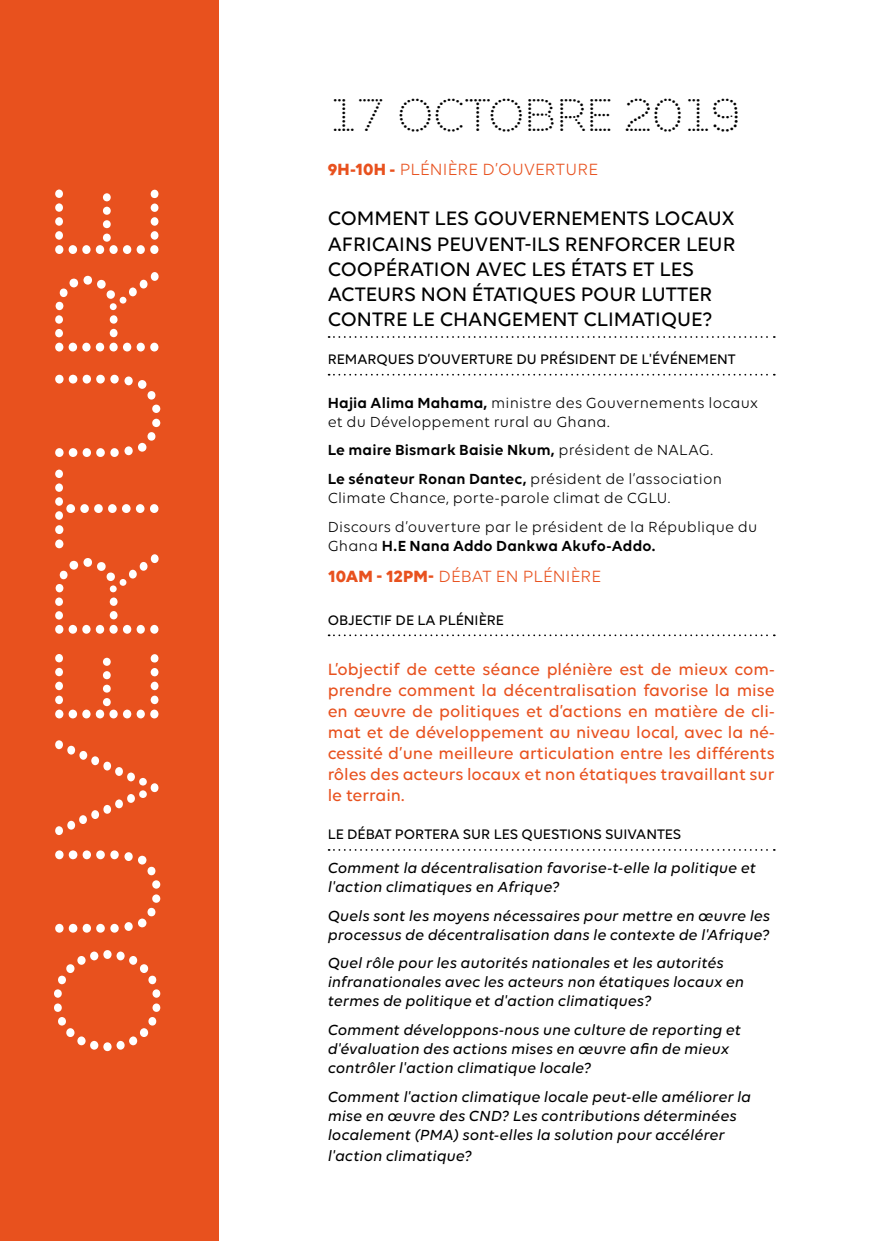
<style>
.page{position:relative;width:874px;height:1241px;background:#fff}
.page>*{position:absolute;margin:0;border:0;box-sizing:border-box;transform-origin:0 0}
.t1{font:147px "Punto";letter-spacing:.005em;color:#fff}
.t2{font:45.5px "Punto";letter-spacing:.005em;color:#000}
.titre_plenière{font:500 21px/25.2px "Volte";color:#000}
.intro{font:500 17.5px/21px "Volte";color:#e8511e;text-align:justify}
.date_lieu_rouge{font:17.5px "Volte";letter-spacing:.01em;color:#e8511e}
.liste{font:italic 500 15.75px/18.9px "Volte";letter-spacing:.005em;color:#000}
.liste-2{font:15.75px/18.9px "Volte";letter-spacing:.01em;color:#000}
.liste-3{font:600 15.75px "Volte";letter-spacing:.01em;color:#000}
.titre_evenement{font:500 14.88px "Volte";color:#000}
.s1{font-weight:700}
.s2{font-weight:600}
.s3{font-weight:400}
</style>
<div class="page">
<div style="left:0;top:0;width:218px;height:1240px;background:#e8511e"></div>
<svg style="left:328px;top:336px;width:446px;height:2px"></svg>
<svg style="left:328px;top:374px;width:446px;height:1px"></svg>
<svg style="left:328px;top:634px;width:446px;height:2px"></svg>
<svg style="left:328px;top:849px;width:446px;height:1px"></svg>
<p class="t1" style="left:24px;top:1058px;width:876px;rotate:-90deg">OUVERTURE</p>
<p class="t2" style="left:327px;top:89px;width:414px">17 OCTOBRE 2019</p>
<p class="date_lieu_rouge" style="left:327px;top:160px;width:272px"><span class="s1">9H-10H -</span> PLÉNIÈRE D’OUVERTURE</p>
<p class="titre_plenière" style="left:327px;top:205px;width:409px">COMMENT LES GOUVERNEMENTS LOCAUX AFRICAINS PEUVENT-ILS RENFORCER LEUR COOPÉRATION AVEC LES ÉTATS ET LES ACTEURS NON ÉTATIQUES POUR LUTTER CONTRE LE CHANGEMENT CLIMATIQUE?</p>
<p class="titre_evenement" style="left:327px;top:350px;width:409px">REMARQUES D’OUVERTURE DU PRÉSIDENT DE L'ÉVÉNEMENT</p>
<p class="liste-2" style="left:327px;top:393px;width:431px"><span class="s2">Hajia Alima Mahama,</span> ministre des Gouvernements locaux et du Développement rural au Ghana.</p>
<p class="liste-3" style="left:327px;top:441px;width:386px">Le maire Bismark Baisie Nkum, <span class="s3">président de NALAG.</span></p>
<p class="liste-2" style="left:327px;top:469px;width:395px"><span class="s2">Le sénateur Ronan Dantec,</span> président de l’association<br>Climate Chance, porte-parole climat de CGLU.</p>
<p class="liste-2" style="left:327px;top:517px;width:431px">Discours d’ouverture par le président de la République du<br>Ghana <span class="s2">H.E Nana Addo Dankwa Akufo-Addo.</span></p>
<p class="date_lieu_rouge" style="left:327px;top:566px;width:275px"><span class="s1">10AM - 12PM-</span> DÉBAT EN PLÉNIÈRE</p>
<p class="titre_evenement" style="left:327px;top:611px;width:178px">OBJECTIF DE LA PLÉNIÈRE</p>
<p class="intro" style="left:327px;top:658px;width:448px">L’objectif de cette séance plénière est de mieux com&shy;prendre comment la décentralisation favorise la mise en œuvre de politiques et d’actions en matière de cli&shy;mat et de développement au niveau local, avec la né&shy;cessité d’une meilleure articulation entre les différents rôles des acteurs locaux et non étatiques travaillant sur le terrain.</p>
<p class="titre_evenement" style="left:327px;top:825px;width:355px">LE DÉBAT PORTERA SUR LES QUESTIONS SUIVANTES</p>
<p class="liste" style="left:327px;top:857px;width:429px">Comment la décentralisation favorise-t-elle la politique et l'action climatiques en Afrique?</p>
<p class="liste" style="left:327px;top:905px;width:443px">Quels sont les moyens nécessaires pour mettre en œuvre les processus de décentralisation dans le contexte de l'Afrique?</p>
<p class="liste" style="left:327px;top:953px;width:417px">Quel rôle pour les autorités nationales et les autorités infranationales avec les acteurs non étatiques locaux en termes de politique et d'action climatiques?</p>
<p class="liste" style="left:327px;top:1019px;width:414px">Comment développons-nous une culture de reporting et d'évaluation des actions mises en œuvre afin de mieux contrôler l'action climatique locale?</p>
<p class="liste" style="left:327px;top:1086px;width:424px">Comment l'action climatique locale peut-elle améliorer la mise en œuvre des CND? Les contributions déterminées localement (PMA) sont-elles la solution pour accélérer</p>
<p class="liste" style="left:327px;top:1145px;width:146px">l'action climatique?</p>
</div>
